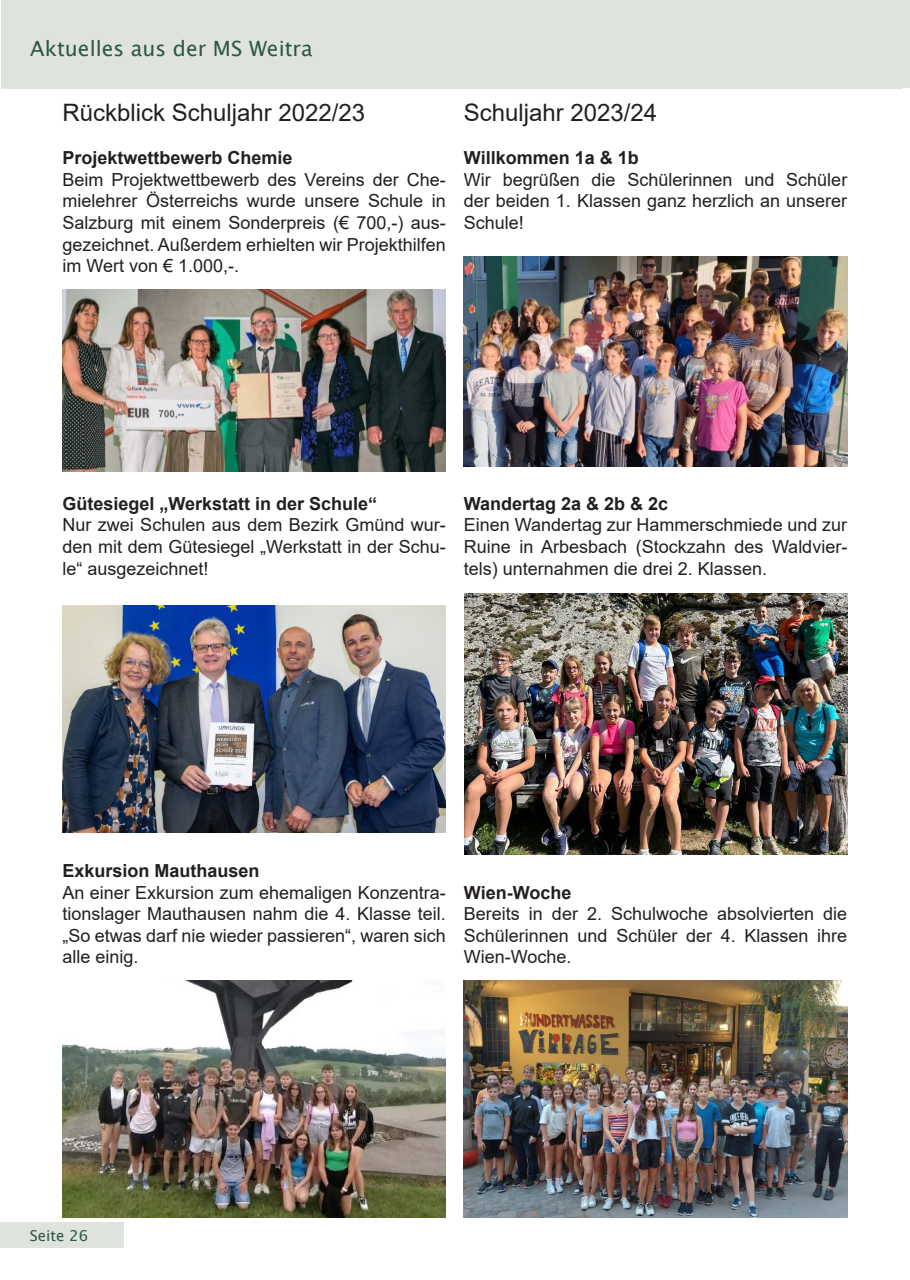
<style>
.page{position:relative;width:910px;height:1280px;background:#fff}
.page>*{position:absolute;margin:0;border:0;box-sizing:border-box;transform-origin:0 0}
.t1{font:24px "Arial";color:#231f20}
.t2{font:21px "Lucida Sans Unicode";color:#2e5747}
.t3{font:18px/21.6px "Arial";color:#231f20;text-align:justify}
.t4{font:700 18px "Arial";color:#231f20}
.t5{font:15px "Lucida Sans Unicode";color:#2e5747}
</style>
<div class="page">
<div style="left:0;top:1222px;width:124px;height:26px;background:#dee3db"></div>
<div style="left:1px;top:1px;width:900px;height:88px;background:#dee3db"></div>
<div style="left:901px;top:1px;width:9px;height:87px;background:#dee3db"></div>
<img style="left:62px;top:289px;width:384px;height:183px">
<img style="left:62px;top:606px;width:384px;height:226px">
<img style="left:63px;top:981px;width:383px;height:236px">
<img style="left:464px;top:256px;width:383px;height:210px">
<img style="left:464px;top:593px;width:384px;height:262px">
<img style="left:464px;top:981px;width:383px;height:236px">
<p class="t2" style="left:30px;top:32px;width:284px">Aktuelles aus der MS Weitra</p>
<h1 class="t1" style="left:62px;top:96px;width:304px">Rückblick Schuljahr 2022/23</h1>
<p class="t4" style="left:62px;top:145px;width:232px">Projektwettbewerb Chemie</p>
<p class="t3" style="left:62px;top:169px;width:385px">Beim Projektwettbewerb des Vereins der Che&shy;mielehrer Österreichs wurde unsere Schule in Salzburg mit einem Sonderpreis (€ 700,-) aus&shy;gezeichnet. Außerdem erhielten wir Projekthilfen im Wert von € 1.000,-.</p>
<h1 class="t1" style="left:464px;top:96px;width:195px">Schuljahr 2023/24</h1>
<p class="t4" style="left:464px;top:145px;width:176px">Willkommen 1a &amp; 1b</p>
<p class="t3" style="left:464px;top:169px;width:385px">Wir begrüßen die Schülerinnen und Schüler der beiden 1. Klassen ganz herzlich an unserer Schule!</p>
<p class="t4" style="left:62px;top:491px;width:316px">Gütesiegel „Werkstatt in der Schule“</p>
<p class="t3" style="left:62px;top:514px;width:385px">Nur zwei Schulen aus dem Bezirk Gmünd wur&shy;den mit dem Gütesiegel „Werkstatt in der Schu&shy;le“ ausgezeichnet!</p>
<p class="t4" style="left:464px;top:491px;width:206px">Wandertag 2a &amp; 2b &amp; 2c</p>
<p class="t3" style="left:464px;top:514px;width:385px">Einen Wandertag zur Hammerschmiede und zur Ruine in Arbesbach (Stockzahn des Waldvier&shy;tels) unternahmen die drei 2. Klassen.</p>
<p class="t4" style="left:62px;top:858px;width:199px">Exkursion Mauthausen</p>
<p class="t3" style="left:62px;top:881px;width:385px">An einer Exkursion zum ehemaligen Konzentra&shy;tionslager Mauthausen nahm die 4. Klasse teil. „So etwas darf nie wieder passieren“, waren sich alle einig.</p>
<p class="t4" style="left:464px;top:880px;width:109px">Wien-Woche</p>
<p class="t3" style="left:464px;top:903px;width:385px">Bereits in der 2. Schulwoche absolvierten die Schülerinnen und Schüler der 4. Klassen ihre Wien-Woche.</p>
<p class="t5" style="left:30px;top:1224px;width:60px">Seite 26</p>
</div>
